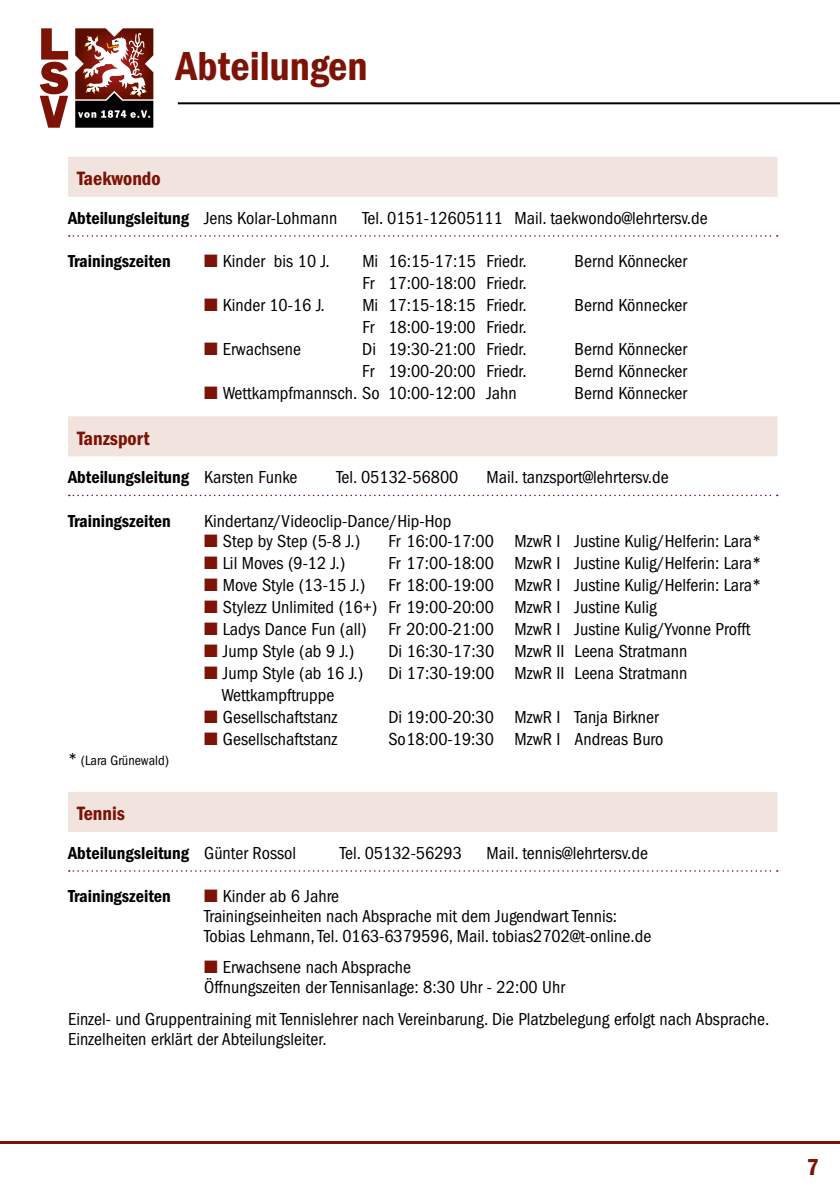
<style>
.page{position:relative;width:840px;height:1191px;background:#fff}
.page>*{position:absolute;margin:0;border:0;box-sizing:border-box;transform-origin:0 0}
.t1{font:600 condensed 42px "Franklin Gothic";color:#7d1206}
.t2{font:600 condensed 24px "Franklin Gothic";color:#7d1206}
.t3{font:600 condensed 20px "Franklin Gothic";color:#7d1206}
.t4{font:condensed 18px/20px "Franklin Gothic";color:#000}
.t5{font:600 condensed 18px "Franklin Gothic";color:#000}
.t6{font:condensed 14px "Franklin Gothic";color:#000}
.s1{font-weight:400}
.s2{color:#7d1206}
.s3{font-size:18px}
</style>
<div class="page">
<hr style="left:0;top:1141px;width:839px;height:3px;background:#7d1206">
<svg style="left:40px;top:28px;width:28px;height:100px"></svg>
<svg style="left:75px;top:28px;width:78px;height:100px"></svg>
<hr style="left:178px;top:102px;width:661px;height:2px;background:#000">
<div style="left:68px;top:157px;width:709px;height:40px;background:#f1e3dd"></div>
<svg style="left:69px;top:235px;width:708px;height:2px"></svg>
<div style="left:68px;top:416px;width:709px;height:40px;background:#f1e3dd"></div>
<svg style="left:69px;top:494px;width:708px;height:2px"></svg>
<div style="left:68px;top:792px;width:709px;height:40px;background:#f1e3dd"></div>
<svg style="left:69px;top:870px;width:708px;height:1px"></svg>
<h1 class="t1" style="left:176px;top:42px;width:193px">Abteilungen</h1>
<p class="t3" style="left:77px;top:167px;width:85px">Taekwondo</p>
<p class="t5" style="left:68px;top:207px;width:270px">Abteilungsleitung <span class="s1">Jens Kolar-Lohmann</span></p>
<p class="t4" style="left:362px;top:208px;width:346px">Tel. 0151-12605111 Mail. taekwondo@lehrtersv.de</p>
<p class="t5" style="left:68px;top:251px;width:104px">Trainingszeiten</p>
<p class="t4" style="left:204px;top:251px;width:127px"><span class="s2">■</span> Kinder bis 10 J.</p>
<p class="t4" style="left:362px;top:251px;width:166px">Mi 16:15-17:15 Friedr.</p>
<p class="t4" style="left:574px;top:251px;width:114px">Bernd Könnecker</p>
<p class="t4" style="left:362px;top:273px;width:166px">Fr 17:00-18:00 Friedr.</p>
<p class="t4" style="left:204px;top:295px;width:122px"><span class="s2">■</span> Kinder 10-16 J.</p>
<p class="t4" style="left:362px;top:295px;width:166px">Mi 17:15-18:15 Friedr.</p>
<p class="t4" style="left:574px;top:295px;width:114px">Bernd Könnecker</p>
<p class="t4" style="left:362px;top:317px;width:166px">Fr 18:00-19:00 Friedr.</p>
<p class="t4" style="left:204px;top:339px;width:98px"><span class="s2">■</span> Erwachsene</p>
<p class="t4" style="left:362px;top:339px;width:166px">Di 19:30-21:00 Friedr.</p>
<p class="t4" style="left:574px;top:339px;width:114px">Bernd Könnecker</p>
<p class="t4" style="left:362px;top:361px;width:166px">Fr 19:00-20:00 Friedr.</p>
<p class="t4" style="left:574px;top:361px;width:114px">Bernd Könnecker</p>
<p class="t4" style="left:204px;top:383px;width:314px"><span class="s2">■</span> Wettkampfmannsch. So 10:00-12:00 Jahn</p>
<p class="t4" style="left:574px;top:383px;width:114px">Bernd Könnecker</p>
<p class="t3" style="left:77px;top:426px;width:74px">Tanzsport</p>
<p class="t5" style="left:68px;top:467px;width:231px">Abteilungsleitung <span class="s1">Karsten Funke</span></p>
<p class="t4" style="left:336px;top:467px;width:123px">Tel. 05132-56800</p>
<p class="t4" style="left:486px;top:467px;width:184px">Mail. tanzsport@lehrtersv.de</p>
<p class="t5" style="left:68px;top:510px;width:104px">Trainingszeiten</p>
<p class="t4" style="left:204px;top:511px;width:249px">Kindertanz/Videoclip-Dance/Hip-Hop</p>
<p class="t4" style="left:204px;top:531px;width:157px"><span class="s2">■</span> Step by Step (5-8 J.)</p>
<p class="t4" style="left:388px;top:531px;width:374px">Fr 16:00-17:00 MzwR I Justine Kulig/Helferin: Lara*</p>
<p class="t4" style="left:204px;top:553px;width:143px"><span class="s2">■</span> Lil Moves (9-12 J.)</p>
<p class="t4" style="left:388px;top:553px;width:374px">Fr 17:00-18:00 MzwR I Justine Kulig/Helferin: Lara*</p>
<p class="t4" style="left:204px;top:575px;width:162px"><span class="s2">■</span> Move Style (13-15 J.)</p>
<p class="t4" style="left:388px;top:575px;width:374px">Fr 18:00-19:00 MzwR I Justine Kulig/Helferin: Lara*</p>
<p class="t4" style="left:204px;top:597px;width:454px"><span class="s2">■</span> Stylezz Unlimited (16+) Fr 19:00-20:00 MzwR I Justine Kulig</p>
<p class="t4" style="left:204px;top:619px;width:547px"><span class="s2">■</span> Ladys Dance Fun (all) Fr 20:00-21:00 MzwR I Justine Kulig/Yvonne Profft</p>
<p class="t4" style="left:204px;top:641px;width:151px"><span class="s2">■</span> Jump Style (ab 9 J.)</p>
<p class="t4" style="left:388px;top:641px;width:300px">Di 16:30-17:30 MzwR II Leena Stratmann</p>
<p class="t4" style="left:204px;top:663px;width:161px"><span class="s2">■</span> Jump Style (ab 16 J.)</p>
<p class="t4" style="left:388px;top:663px;width:300px">Di 17:30-19:00 MzwR II Leena Stratmann</p>
<p class="t4" style="left:221px;top:685px;width:114px">Wettkampftruppe</p>
<p class="t4" style="left:204px;top:707px;width:135px"><span class="s2">■</span> Gesellschaftstanz</p>
<p class="t4" style="left:388px;top:707px;width:272px">Di 19:00-20:30 MzwR I Tanja Birkner</p>
<p class="t4" style="left:204px;top:729px;width:135px"><span class="s2">■</span> Gesellschaftstanz</p>
<p class="t4" style="left:388px;top:729px;width:276px">So18:00-19:30 MzwR I Andreas Buro</p>
<p class="t6" style="left:68px;top:752px;width:102px"><span class="s3">*</span> (Lara Grünewald)</p>
<p class="t3" style="left:77px;top:802px;width:49px">Tennis</p>
<p class="t5" style="left:68px;top:842px;width:229px">Abteilungsleitung <span class="s1">Günter Rossol</span></p>
<p class="t4" style="left:340px;top:843px;width:123px">Tel. 05132-56293</p>
<p class="t4" style="left:486px;top:843px;width:163px">Mail. tennis@lehrtersv.de</p>
<p class="t5" style="left:68px;top:886px;width:104px">Trainingszeiten</p>
<p class="t4" style="left:204px;top:886px;width:448px"><span class="s2">■</span> Kinder ab 6 Jahre<br>Trainingseinheiten nach Absprache mit dem Jugendwart Tennis:<br>Tobias Lehmann, Tel. 0163-6379596, Mail. tobias2702@t-online.de</p>
<p class="t4" style="left:204px;top:957px;width:362px"><span class="s2">■</span> Erwachsene nach Absprache<br>Öffnungszeiten der Tennisanlage: 8:30 Uhr - 22:00 Uhr</p>
<p class="t4" style="left:68px;top:1009px;width:702px">Einzel- und Gruppentraining mit Tennislehrer nach Vereinbarung. Die Platzbelegung erfolgt nach Absprache.<br>Einzelheiten erklärt der Abteilungsleiter.</p>
<h2 class="t2" style="left:806px;top:1153px;width:14px">7</h2>
</div>
